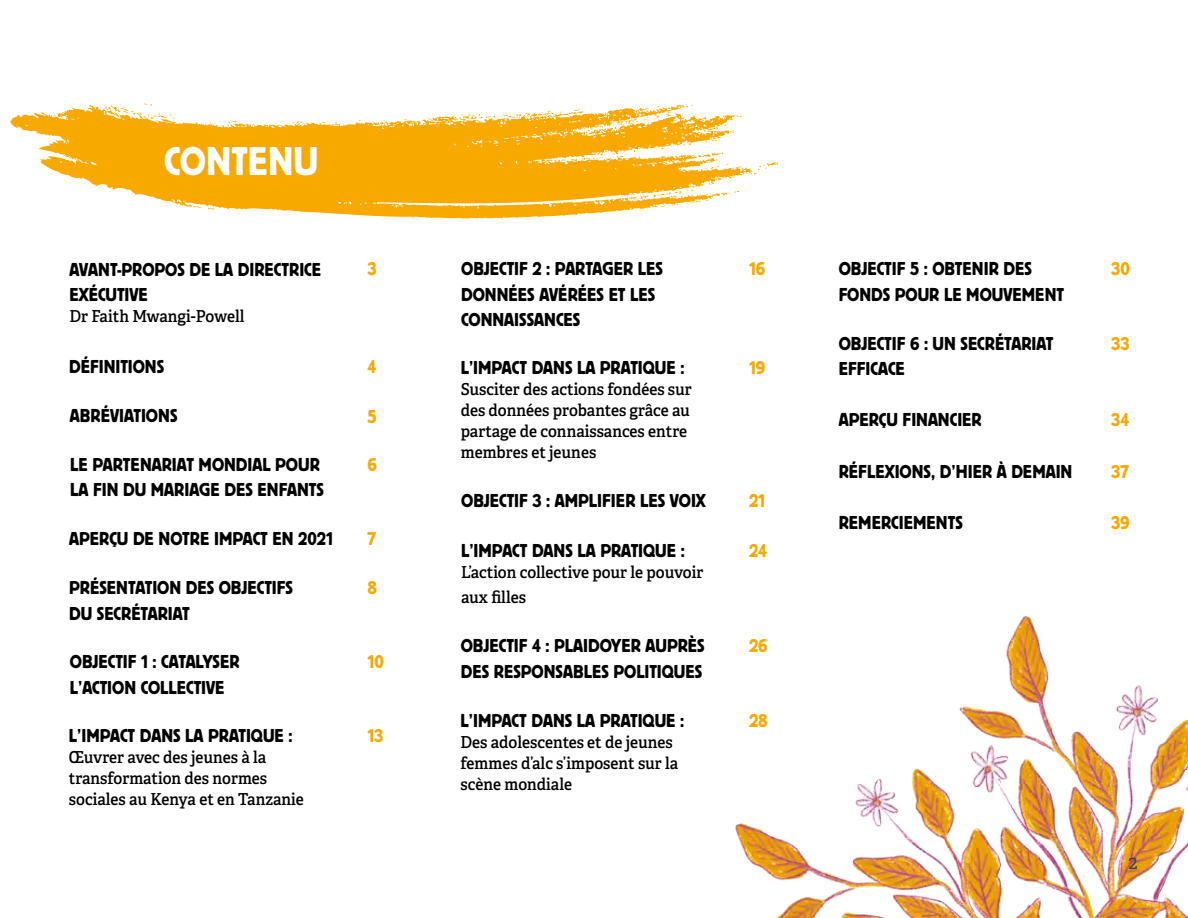
<style>
.page{position:relative;width:1188px;height:918px;background:#fff}
.page>*{position:absolute;margin:0;border:0;box-sizing:border-box;transform-origin:0 0}
.t1{font:41.85px "Platz";color:#fff;scale:.94 1}
.t2{font:19.5px/25.5px "Platz";color:#000;scale:.94 1}
.t3{font:19.5px "Platz";color:#f7a900;scale:.94 1}
.t4{font:19.5px "Adelle";color:#364249;scale:.94 1}
.t5{font:600 16.5px/21px "Adelle";color:#000;scale:.94 1}
</style>
<div class="page">
<svg style="left:10px;top:103px;width:733px;height:116px;fill:#f7a900"></svg>
<svg style="left:720px;top:191px;width:19px;height:5px"></svg>
<svg style="left:736px;top:115px;width:6px;height:3px"></svg>
<svg style="left:698px;top:152px;width:80px;height:23px"></svg>
<svg style="left:714px;top:124px;width:20px;height:17px"></svg>
<svg style="left:684px;top:143px;width:8px;height:3px"></svg>
<svg style="left:629px;top:189px;width:65px;height:18px"></svg>
<svg style="left:686px;top:105px;width:7px;height:3px"></svg>
<svg style="left:667px;top:112px;width:10px;height:9px"></svg>
<svg style="left:654px;top:115px;width:6px;height:4px"></svg>
<svg style="left:614px;top:119px;width:24px;height:10px"></svg>
<svg style="left:585px;top:130px;width:5px;height:3px"></svg>
<svg style="left:561px;top:158px;width:16px;height:4px"></svg>
<svg style="left:560px;top:108px;width:23px;height:8px"></svg>
<svg style="left:538px;top:110px;width:15px;height:6px"></svg>
<svg style="left:503px;top:113px;width:27px;height:5px"></svg>
<svg style="left:461px;top:114px;width:35px;height:5px"></svg>
<svg style="left:427px;top:118px;width:4px;height:3px"></svg>
<svg style="left:380px;top:122px;width:6px;height:3px"></svg>
<svg style="left:292px;top:121px;width:11px;height:3px"></svg>
<svg style="left:208px;top:208px;width:8px;height:2px"></svg>
<svg style="left:104px;top:104px;width:71px;height:15px"></svg>
<img style="left:735px;top:615px;width:453px;height:303px">
<h1 class="t1" style="left:164px;top:138px;width:165px">CONTENU</h1>
<p class="t2" style="left:69px;top:257px;width:269px">AVANT-PROPOS DE LA DIRECTRICE<br>EXÉCUTIVE</p>
<p class="t5" style="left:69px;top:306px;width:188px">Dr Faith Mwangi-Powell</p>
<p class="t2" style="left:69px;top:354px;width:103px">DÉFINITIONS</p>
<p class="t2" style="left:70px;top:403px;width:116px">ABRÉVIATIONS</p>
<p class="t2" style="left:70px;top:451px;width:271px">LE PARTENARIAT MONDIAL POUR<br>LA FIN DU MARIAGE DES ENFANTS</p>
<p class="t2" style="left:69px;top:525px;width:282px">APERÇU DE NOTRE IMPACT EN 2021</p>
<p class="t2" style="left:69px;top:575px;width:240px">PRÉSENTATION DES OBJECTIFS<br>DU SECRÉTARIAT</p>
<p class="t2" style="left:70px;top:649px;width:182px">OBJECTIF 1 : CATALYSER<br>L’ACTION COLLECTIVE</p>
<p class="t2" style="left:69px;top:723px;width:239px">L’IMPACT DANS LA PRATIQUE :</p>
<p class="t5" style="left:69px;top:747px;width:251px">Œuvrer avec des jeunes à la transformation des normes sociales au Kenya et en Tanzanie</p>
<p class="t3" style="left:368px;top:258px;width:11px">3</p>
<p class="t3" style="left:368px;top:356px;width:11px">4</p>
<p class="t3" style="left:368px;top:405px;width:11px">5</p>
<p class="t3" style="left:368px;top:454px;width:12px">6</p>
<p class="t3" style="left:368px;top:528px;width:11px">7</p>
<p class="t3" style="left:368px;top:577px;width:12px">8</p>
<p class="t3" style="left:368px;top:651px;width:19px">10</p>
<p class="t3" style="left:368px;top:725px;width:18px">13</p>
<p class="t2" style="left:461px;top:256px;width:216px">OBJECTIF 2 : PARTAGER LES<br>DONNÉES AVÉRÉES ET LES<br>CONNAISSANCES</p>
<p class="t2" style="left:461px;top:354px;width:239px">L’IMPACT DANS LA PRATIQUE :</p>
<p class="t5" style="left:461px;top:379px;width:247px">Susciter des actions fondées sur des données probantes grâce au partage de connaissances entre membres et jeunes</p>
<p class="t2" style="left:461px;top:487px;width:262px">OBJECTIF 3 : AMPLIFIER LES VOIX</p>
<p class="t2" style="left:461px;top:537px;width:239px">L’IMPACT DANS LA PRATIQUE :</p>
<p class="t5" style="left:461px;top:559px;width:259px;line-height:25.5px">L’action collective pour le pouvoir aux filles</p>
<p class="t2" style="left:461px;top:633px;width:261px">OBJECTIF 4 : PLAIDOYER AUPRÈS<br>DES RESPONSABLES POLITIQUES</p>
<p class="t2" style="left:461px;top:708px;width:239px">L’IMPACT DANS LA PRATIQUE :</p>
<p class="t5" style="left:461px;top:732px;width:233px">Des adolescentes et de jeunes femmes d’alc s’imposent sur la scène mondiale</p>
<p class="t3" style="left:749px;top:258px;width:19px">16</p>
<p class="t3" style="left:749px;top:357px;width:19px">19</p>
<p class="t3" style="left:749px;top:490px;width:18px">21</p>
<p class="t3" style="left:749px;top:540px;width:21px">24</p>
<p class="t3" style="left:749px;top:635px;width:21px">26</p>
<p class="t3" style="left:749px;top:710px;width:21px">28</p>
<p class="t2" style="left:839px;top:256px;width:241px">OBJECTIF 5 : OBTENIR DES<br>FONDS POUR LE MOUVEMENT</p>
<p class="t2" style="left:839px;top:331px;width:230px">OBJECTIF 6 : UN SECRÉTARIAT<br>EFFICACE</p>
<p class="t3" style="left:1111px;top:258px;width:21px">30</p>
<p class="t3" style="left:1111px;top:333px;width:21px">33</p>
<p class="t2" style="left:839px;top:407px;width:154px">APERÇU FINANCIER</p>
<p class="t3" style="left:1111px;top:409px;width:21px">34</p>
<p class="t2" style="left:839px;top:458px;width:250px">RÉFLEXIONS, D’HIER À DEMAIN</p>
<p class="t2" style="left:839px;top:509px;width:134px">REMERCIEMENTS</p>
<p class="t3" style="left:1111px;top:461px;width:21px">37</p>
<p class="t3" style="left:1111px;top:512px;width:21px">39</p>
<p class="t4" style="left:1129px;top:850px;width:11px">2</p>
</div>
